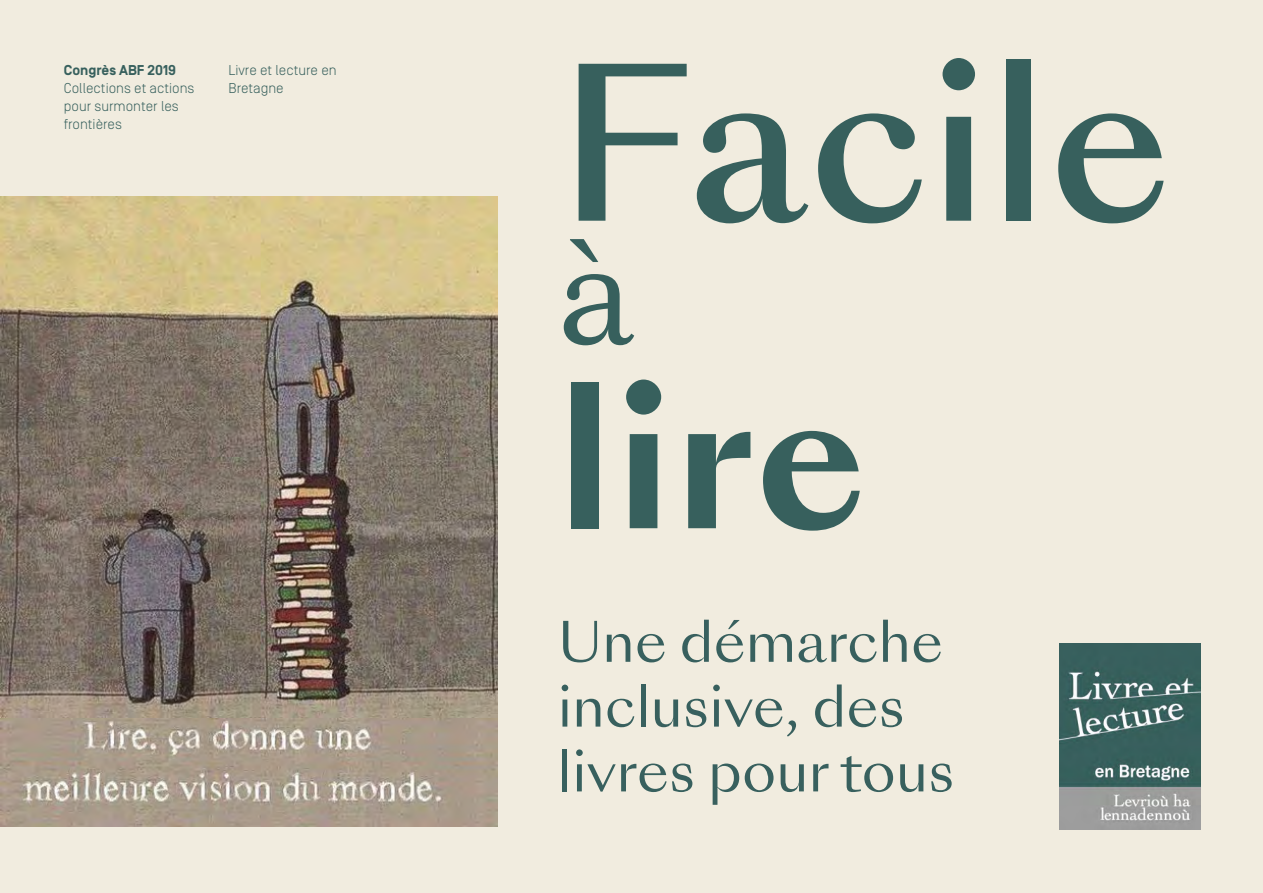
<style>
.page{position:relative;width:1263px;height:893px;background:#f1ecdf}
.page>*{position:absolute;margin:0;border:0;box-sizing:border-box;transform-origin:0 0}
.t1{font:500 207px "Sang Bleu Sunrise";letter-spacing:.01em;color:#37605d}
.t2{font:700 187.5px "Sang Bleu Sunrise";color:#37605d}
.t3{font:135px "Sang Bleu Sunrise Livre";color:#37605d}
.t4{font:54px/64.8px "Sang Bleu Sunrise";color:#38605e}
.TEXT_INFOS_1{font:300 14.25px/18px "Simplon Norm";color:#37605d}
.TEXT_INFOS_1-2{font:700 14.25px "Simplon Norm";color:#37605d}
</style>
<div class="page">
<img style="left:1059px;top:643px;width:141px;height:186px">
<img style="left:0;top:197px;width:497px;height:630px">
<p class="TEXT_INFOS_1-2" style="left:64px;top:63px;width:114px">Congrès ABF 2019</p>
<p class="TEXT_INFOS_1" style="left:64px;top:80px;width:132px">Collections et actions pour surmonter les frontières</p>
<p class="TEXT_INFOS_1" style="left:228px;top:62px;width:110px">Livre et lecture en<br>Bretagne</p>
<p class="t1" style="left:558px;top:0;width:615px">Facile</p>
<p class="t3" style="left:558px;top:200px;width:78px">à</p>
<p class="t2" style="left:558px;top:326px;width:310px">lire</p>
<p class="t4" style="left:558px;top:612px;width:398px">Une démarche inclusive, des livres pour tous</p>
</div>
